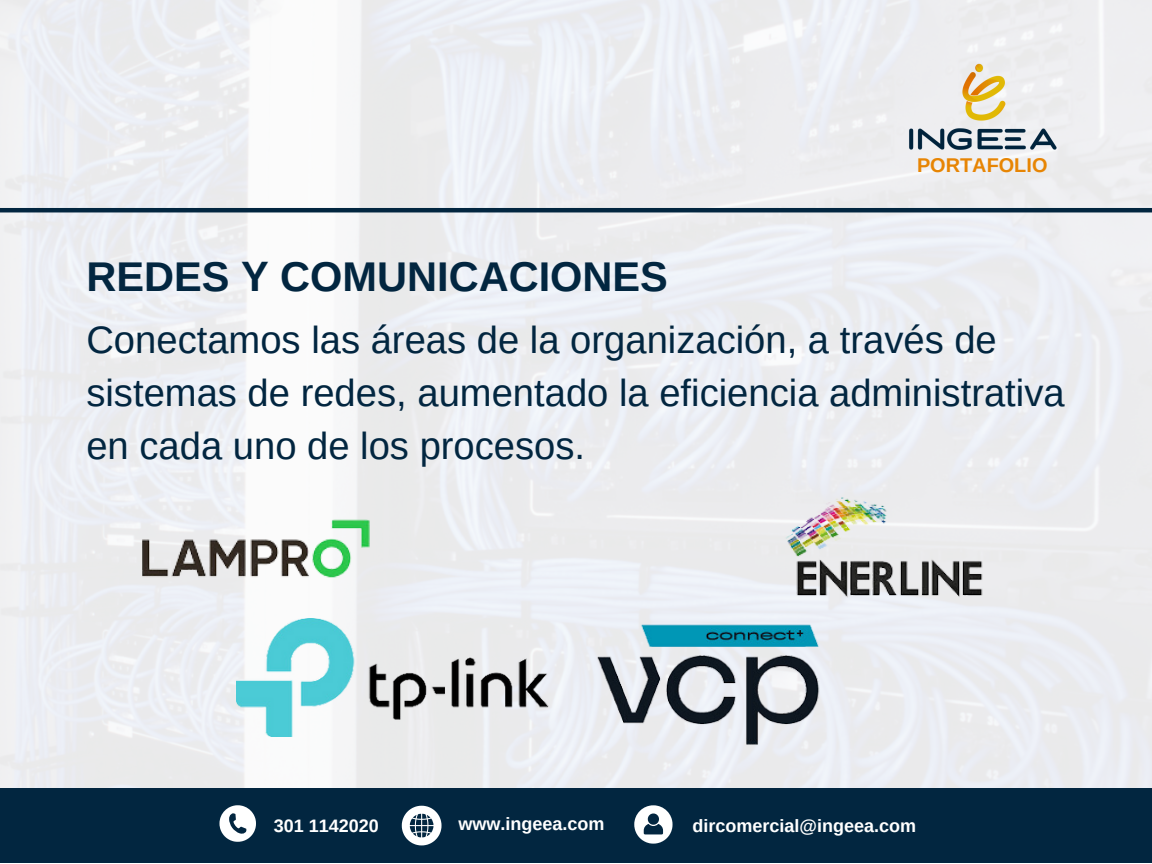
<style>
.page{position:relative;width:1152px;height:864px;background:#fff}
.page>*{position:absolute;margin:0;border:0;box-sizing:border-box;transform-origin:0 0}
.t1{font:700 41.55px "Arimo";color:#022640}
.t2{font:38.25px/52.8px "Arimo";color:#022640}
.t3{font:700 19.95px "Arimo";color:#e78504}
.t4{font:700 18px "Arimo";color:#fff}
</style>
<div class="page">
<img style="left:0;top:0;width:1152px;height:788px">
<div style="left:0;top:788px;width:1152px;height:75px;background:#022640"></div>
<svg style="left:220px;top:805px;width:36px;height:37px"></svg>
<svg style="left:402px;top:806px;width:39px;height:39px"></svg>
<svg style="left:634px;top:805px;width:39px;height:38px"></svg>
<img style="left:899px;top:59px;width:166px;height:97px">
<hr style="left:0;top:208px;width:1152px;height:4px;background:#022640">
<img style="left:119px;top:486px;width:274px;height:132px">
<img style="left:756px;top:478px;width:272px;height:133px">
<img style="left:582px;top:589px;width:252px;height:189px">
<img style="left:237px;top:619px;width:311px;height:118px">
<h2 class="t3" style="left:917px;top:154px;width:132px">PORTAFOLIO</h2>
<p class="t1" style="left:86px;top:254px;width:583px">REDES Y COMUNICACIONES</p>
<p class="t2" style="left:86px;top:313px;width:980px">Conectamos las áreas de la organización, a través de sistemas de redes, aumentado la eficiencia administrativa en cada uno de los procesos.</p>
<p class="t4" style="left:274px;top:815px;width:107px">301 1142020</p>
<p class="t4" style="left:458px;top:813px;width:148px">www.ingeea.com</p>
<h3 class="t4" style="left:693px;top:815px;width:225px">dircomercial@ingeea.com</h3>
</div>
